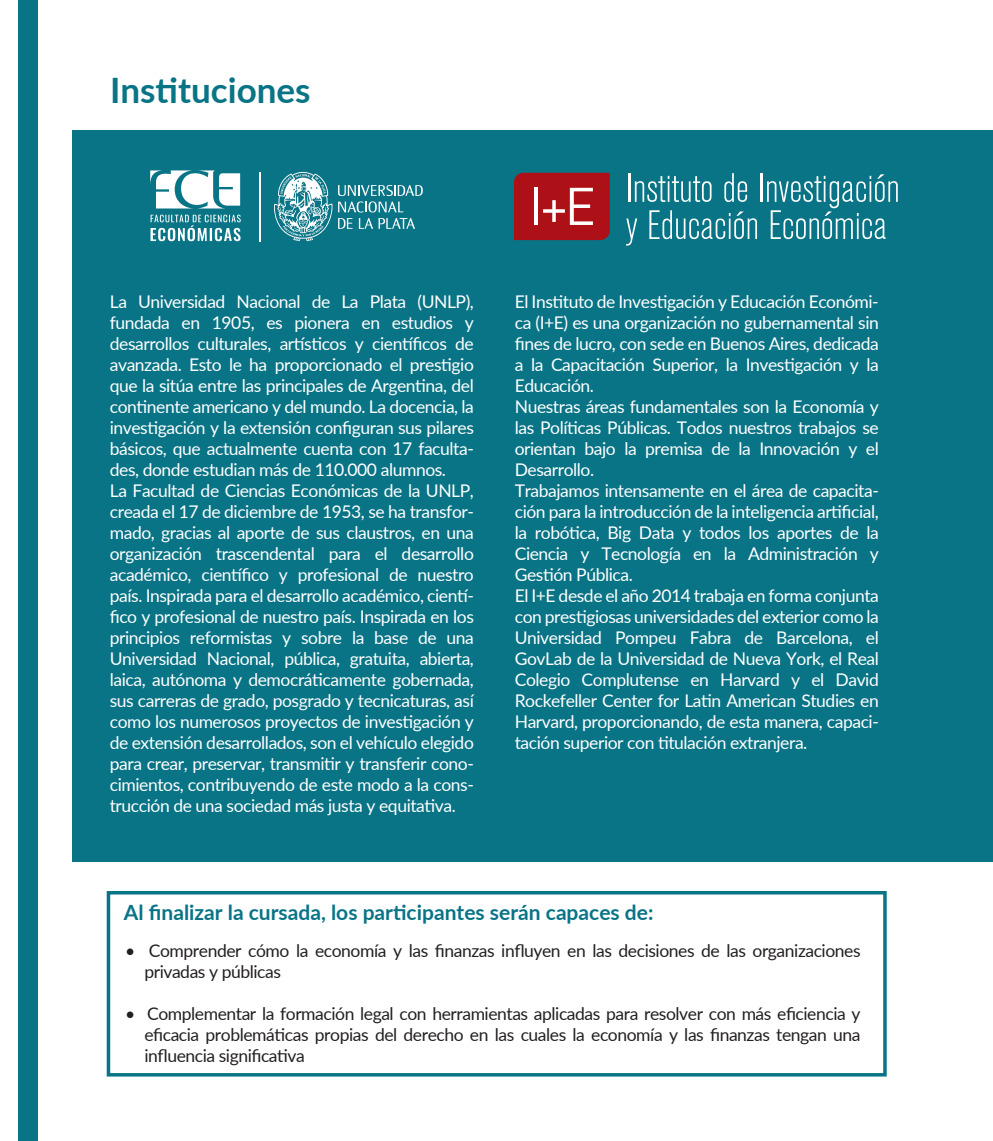
<style>
.page{position:relative;width:993px;height:1141px;background:#fff}
.page>*{position:absolute;margin:0;border:0;box-sizing:border-box;transform-origin:0 0}
.t1{font:700 35px "Lato";color:#097486}
.t2{font:700 21px "Lato";color:#097486}
.t3{font:17.5px/21px "Lato";letter-spacing:-.025em;color:#fff}
.t4{font:17.5px/21px "Lato";letter-spacing:-.025em;color:#231f20}
</style>
<div class="page">
<div style="left:72px;top:130px;width:920px;height:731px;background:#097486"></div>
<hr style="left:628px;top:173px;width:2px;height:29px;background:#fff">
<svg style="left:634px;top:176px;width:77px;height:26px"></svg>
<svg style="left:724px;top:173px;width:22px;height:29px"></svg>
<hr style="left:760px;top:173px;width:2px;height:29px;background:#fff">
<svg style="left:626px;top:218px;width:11px;height:28px"></svg>
<svg style="left:649px;top:210px;width:107px;height:29px"></svg>
<svg style="left:767px;top:174px;width:130px;height:65px"></svg>
<svg style="left:514px;top:173px;width:95px;height:67px;background:#b4292e"></svg>
<div style="left:18px;top:0;width:19px;height:1141px;background:#097486"></div>
<div style="left:107px;top:891px;width:779px;height:186px;border:4px solid #097486"></div>
<svg style="left:150px;top:170px;width:90px;height:38px"></svg>
<svg style="left:150px;top:215px;width:91px;height:26px"></svg>
<svg style="left:274px;top:172px;width:148px;height:69px"></svg>
<hr style="left:259px;top:172px;width:2px;height:69px;background:#fff">
<h1 class="t1" style="left:110px;top:65px;width:202px">Instituciones</h1>
<p class="t3" style="left:110px;top:291px;width:365px">La Universidad Nacional de La Plata (UNLP), fundada en 1905, es pionera en estudios y desarrollos culturales, artísticos y científicos de avanzada. Esto le ha proporcionado el prestigio que la sitúa entre las principales de Argentina, del continente americano y del mundo. La docencia, la investigación y la extensión configuran sus pilares básicos, que actualmente cuenta con 17 faculta&shy;des, donde estudian más de 110.000 alumnos.<br>La Facultad de Ciencias Económicas de la UNLP, creada el 17 de diciembre de 1953, se ha transfor&shy;mado, gracias al aporte de sus claustros, en una organización trascendental para el desarrollo académico, científico y profesional de nuestro país. Inspirada para el desarrollo académico, cientí&shy;fico y profesional de nuestro país. Inspirada en los principios reformistas y sobre la base de una Universidad Nacional, pública, gratuita, abierta, laica, autónoma y democráticamente gobernada, sus carreras de grado, posgrado y tecnicaturas, así como los numerosos proyectos de investigación y de extensión desarrollados, son el vehículo elegido para crear, preservar, transmitir y transferir cono&shy;cimientos, contribuyendo de este modo a la cons&shy;trucción de una sociedad más justa y equitativa.</p>
<p class="t3" style="left:514px;top:290px;width:365px">El Instituto de Investigación y Educación Económi&shy;ca (I+E) es una organización no gubernamental sin fines de lucro, con sede en Buenos Aires, dedicada a la Capacitación Superior, la Investigación y la Educación.<br>Nuestras áreas fundamentales son la Economía y las Políticas Públicas. Todos nuestros trabajos se orientan bajo la premisa de la Innovación y el Desarrollo.<br>Trabajamos intensamente en el área de capacita&shy;ción para la introducción de la inteligencia artificial, la robótica, Big Data y todos los aportes de la Ciencia y Tecnología en la Administración y Gestión Pública.<br>El I+E desde el año 2014 trabaja en forma conjunta con prestigiosas universidades del exterior como la Universidad Pompeu Fabra de Barcelona, el GovLab de la Universidad de Nueva York, el Real Colegio Complutense en Harvard y el David Rockefeller Center for Latin American Studies en Harvard, proporcionando, de esta manera, capaci&shy;tación superior con titulación extranjera.</p>
<p class="t2" style="left:124px;top:897px;width:531px">Al finalizar la cursada, los participantes serán capaces de:</p>
<p class="t4" style="left:144px;top:940px;width:717px;text-indent:-19px">• Comprender cómo la economía y las finanzas influyen en las decisiones de las organizaciones privadas y públicas</p>
<p class="t4" style="left:144px;top:1003px;width:717px;text-align:justify;text-indent:-19px">• Complementar la formación legal con herramientas aplicadas para resolver con más eficiencia y eficacia problemáticas propias del derecho en las cuales la economía y las finanzas tengan una influencia significativa</p>
</div>
